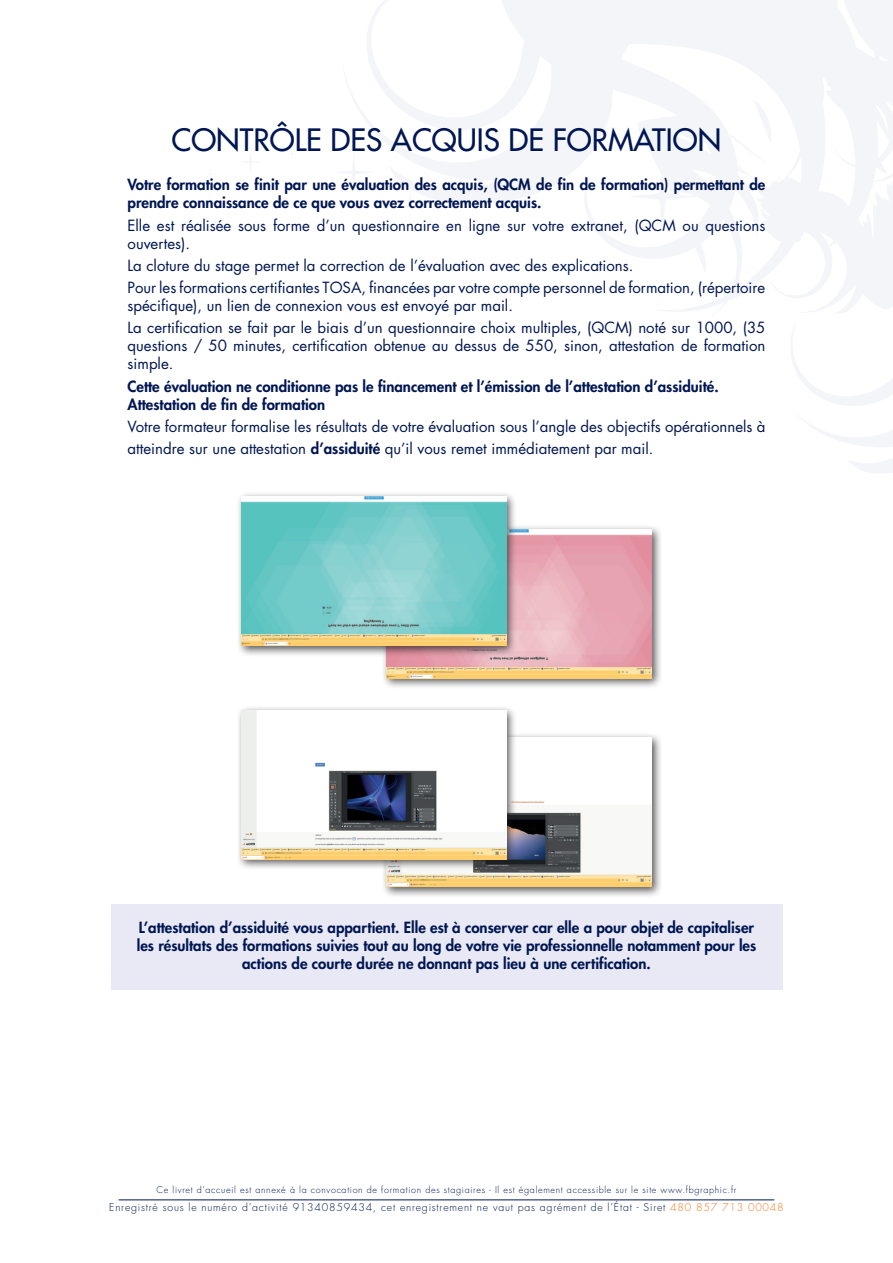
<style>
.page{position:relative;width:893px;height:1263px;background:#fff}
.page>*{position:absolute;margin:0;border:0;box-sizing:border-box;transform-origin:0 0}
.t1{font:30px "Futura";color:#001652}
.t2{font:15px/22.2px "Futura";color:#001652}
.t3{font:800 15px/18px "Futura";color:#001652}
.t4{font:300 10.5px "Futura";letter-spacing:.075em;color:#001652}
.t5{font:300 9px "Futura";letter-spacing:.075em;color:#001652}
.s1{font-weight:800}
.s2{color:#f47b23}
</style>
<div class="page">
<svg style="left:248px;top:0;width:645px;height:473px"></svg>
<div style="left:382px;top:732px;width:280px;height:166px;background:#231f20;opacity:.75"></div>
<img style="left:387px;top:738px;width:264px;height:149px">
<div style="left:236px;top:705px;width:281px;height:165px;background:#231f20;opacity:.75"></div>
<img style="left:242px;top:710px;width:264px;height:149px">
<div style="left:382px;top:524px;width:280px;height:165px;background:#231f20;opacity:.75"></div>
<img style="left:387px;top:529px;width:264px;height:149px">
<div style="left:236px;top:492px;width:281px;height:165px;background:#231f20;opacity:.75"></div>
<img style="left:242px;top:497px;width:264px;height:149px">
<hr style="left:119px;top:1199px;width:655px;height:1px;background:#001652">
<div style="left:111px;top:904px;width:671px;height:85px;background:#e8e9f4"></div>
<h1 class="t1" style="left:172px;top:121px;width:551px">CONTRÔLE DES ACQUIS DE FORMATION</h1>
<p class="t3" style="left:128px;top:176px;width:639px">Votre formation se finit par une évaluation des acquis, (QCM de fin de formation) permettant de prendre connaissance de ce que vous avez correctement acquis.</p>
<p class="t2" style="left:128px;top:216px;width:639px;line-height:18px">Elle est réalisée sous forme d’un questionnaire en ligne sur votre extranet, (QCM ou questions ouvertes).</p>
<p class="t2" style="left:128px;top:254px;width:639px">La cloture du stage permet la correction de l’évaluation avec des explications.<br>Pour les formations certifiantes TOSA, financées par votre compte personnel de formation, (répertoire</p>
<p class="t2" style="left:128px;top:295px;width:639px">spécifique), un lien de connexion vous est envoyé par mail.<br>La certification se fait par le biais d’un questionnaire choix multiples, (QCM) noté sur 1000, (35</p>
<p class="t2" style="left:128px;top:337px;width:639px;line-height:18px">questions / 50 minutes, certification obtenue au dessus de 550, sinon, attestation de formation simple.</p>
<p class="t3" style="left:128px;top:377px;width:593px">Cette évaluation ne conditionne pas le financement et l’émission de l’attestation d’assiduité.<br>Attestation de fin de formation</p>
<p class="t2" style="left:128px;top:415px;width:639px">Votre formateur formalise les résultats de votre évaluation sous l’angle des objectifs opérationnels à atteindre sur une attestation <span class="s1">d’assiduité</span> qu’il vous remet immédiatement par mail.</p>
<p class="t3" style="left:137px;top:918px;width:621px;text-align:center">L’attestation d’assiduité vous appartient. Elle est à conserver car elle a pour objet de capitaliser les résultats des formations suivies tout au long de votre vie professionnelle notamment pour les actions de courte durée ne donnant pas lieu à une certification.</p>
<p class="t5" style="left:157px;top:1184px;width:581px">Ce livret d’accueil est annexé à la convocation de formation des stagiaires - Il est également accessible sur le site www.fbgraphic.fr</p>
<p class="t4" style="left:109px;top:1201px;width:676px">Enregistré sous le numéro d’activité 91340859434, cet enregistrement ne vaut pas agrément de l’État - Siret <span class="s2">480 857 713 00048</span></p>
</div>
